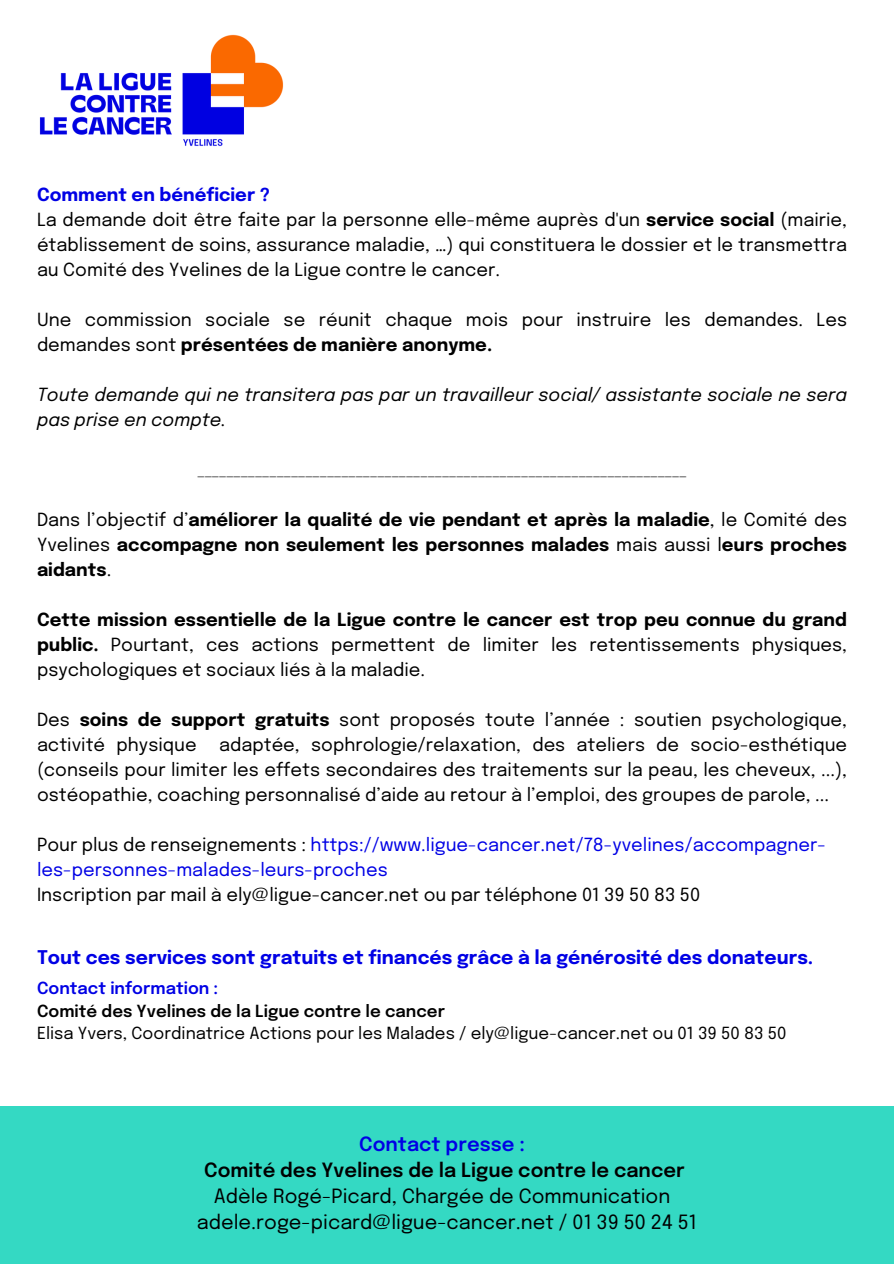
<style>
.page{position:relative;width:894px;height:1264px;background:#fff}
.page>*{position:absolute;margin:0;border:0;box-sizing:border-box;transform-origin:0 0}
.t1{font:19.5px/26.1px "Epilogue";color:#000;text-align:center}
.t2{font:700 18.75px "Epilogue";color:#0000e5}
.t3{font:18px/25px "Epilogue";color:#000}
.t4{font:700 18px/25px "Epilogue";color:#000;text-align:justify}
.t5{font:italic 18px/25px "Epilogue";color:#000}
.t6{font:16.65px/22.5px "Epilogue";color:#000}
.t7{font:10.5px "Epilogue";color:#000}
.s1{font-weight:700;color:#0000e5}
.s2{font-weight:700}
.s3{font-weight:400}
.s4{color:#0000e5}
.s5{font-weight:600;color:#0000e5}
.s6{font-weight:600}
</style>
<div class="page">
<div style="left:0;top:1105px;width:893px;height:158px;background:#34d9c3"></div>
<img style="left:39px;top:34px;width:245px;height:112px">
<p class="t3" style="left:37px;top:183px;width:811px"><span class="s1">Comment en bénéficier ?<br></span>La demande doit être faite par la personne elle-même auprès d'un <span class="s2">service social</span> (mairie, établissement de soins, assurance maladie, …) qui constituera le dossier et le transmettra au Comité des Yvelines de la Ligue contre le cancer.</p>
<h2 class="t3" style="left:37px;top:308px;width:811px">Une commission sociale se réunit chaque mois pour instruire les demandes. Les demandes sont <span class="s2">présentées de manière anonyme.</span></h2>
<h2 class="t5" style="left:37px;top:383px;width:811px">Toute demande qui ne transitera pas par un travailleur social/ assistante sociale ne sera pas prise en compte.</h2>
<h2 class="t7" style="left:197px;top:467px;width:490px">____________________________________________________________________</h2>
<p class="t4" style="left:37px;top:508px;width:811px"><span class="s3">Dans l’objectif d’</span>améliorer la qualité de vie pendant et après la maladie<span class="s3">, le Comité des Yvelines</span> accompagne non seulement les personnes malades <span class="s3">mais aussi l</span>eurs proches aidants<span class="s3">.</span></p>
<h2 class="t3" style="left:37px;top:608px;width:811px;text-align:justify"><span class="s2">Cette mission essentielle de la Ligue contre le cancer est trop peu connue du grand public.</span> Pourtant, ces actions permettent de limiter les retentissements physiques, psychologiques et sociaux liés à la maladie.</h2>
<h2 class="t3" style="left:37px;top:708px;width:811px;text-align:justify">Des <span class="s2">soins de support gratuits</span> sont proposés toute l’année : soutien psychologique, activité physique adaptée, sophrologie/relaxation, des ateliers de socio-esthétique (conseils pour limiter les effets secondaires des traitements sur la peau, les cheveux, ...), ostéopathie, coaching personnalisé d’aide au retour à l’emploi, des groupes de parole, ...</h2>
<h2 class="t3" style="left:37px;top:833px;width:790px">Pour plus de renseignements : <span class="s4">https://www.ligue-cancer.net/78-yvelines/accompagner&shy;les-personnes-malades-leurs-proches<br></span>Inscription par mail à ely@ligue-cancer.net ou par téléphone 01 39 50 83 50</h2>
<h2 class="t2" style="left:37px;top:949px;width:777px">Tout ces services sont gratuits et financés grâce à la générosité des donateurs.</h2>
<h3 class="t6" style="left:37px;top:978px;width:751px"><span class="s5">Contact information :<br></span><span class="s6">Comité des Yvelines de la Ligue contre le cancer<br></span>Elisa Yvers, Coordinatrice Actions pour les Malades / ely@ligue-cancer.net ou 01 39 50 83 50</h3>
<h1 class="t1" style="left:197px;top:1132px;width:501px"><span class="s5">Contact presse :<br></span><span class="s6">Comité des Yvelines de la Ligue contre le cancer </span>Adèle Rogé-Picard, Chargée de Communication adele.roge-picard@ligue-cancer.net / 01 39 50 24 51</h1>
</div>
